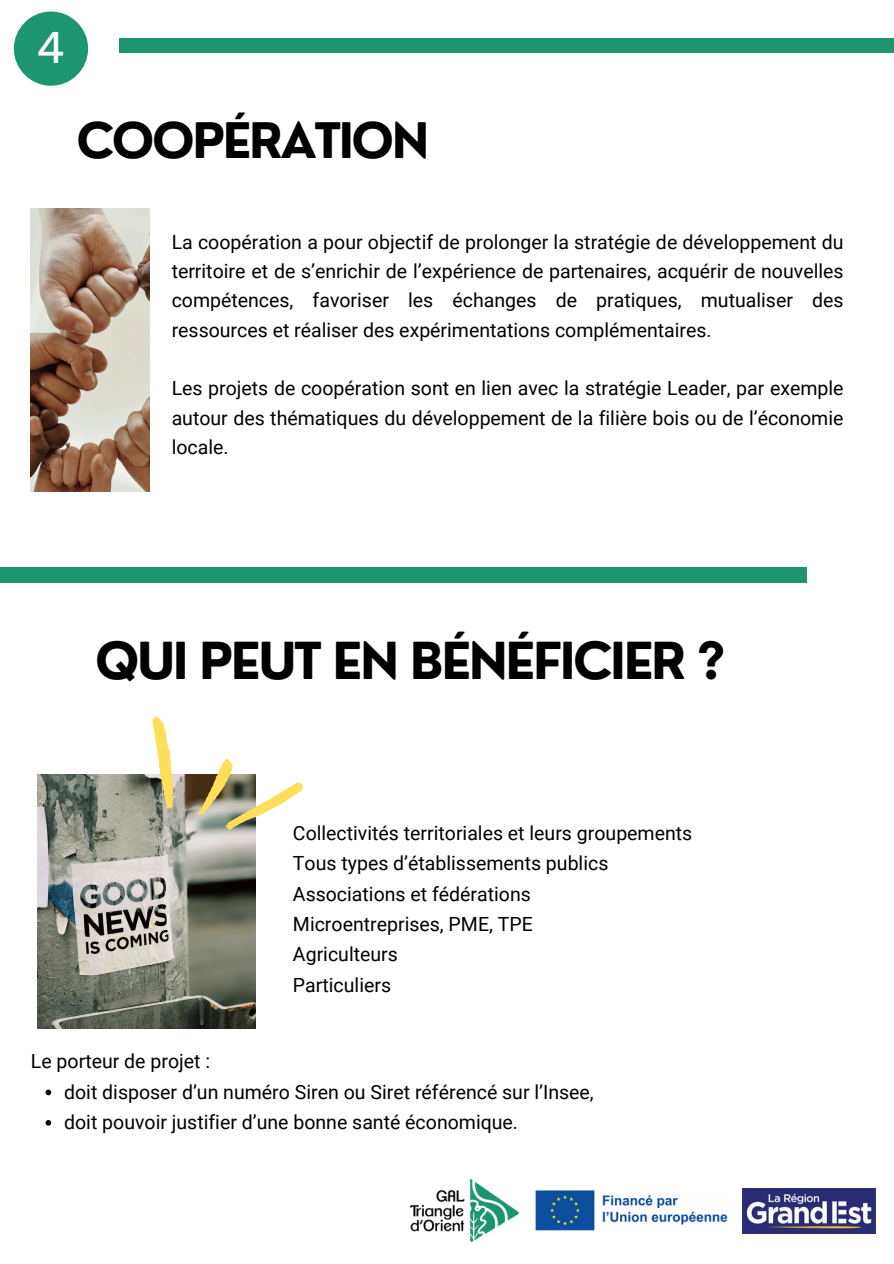
<style>
.page{position:relative;width:894px;height:1264px;background:#fff}
.page>*{position:absolute;margin:0;border:0;box-sizing:border-box;transform-origin:0 0}
.t1{font:700 49.65px "Nourd";letter-spacing:-.05em;color:#000}
.t2{font:700 47.7px "Nourd";letter-spacing:-.05em;color:#000}
.t3{font:44.4px "Rubik";color:#fff}
.t4{font:19.5px/29.2px "Roboto";color:#000;text-align:justify}
</style>
<div class="page">
<img style="left:31px;top:208px;width:118px;height:284px">
<div style="left:14px;top:12px;width:74px;height:74px;background:#1c9570;border-radius:50%"></div>
<div style="left:119px;top:39px;width:774px;height:14px;background:#1c9570"></div>
<img style="left:411px;top:1179px;width:108px;height:62px">
<img style="left:742px;top:1188px;width:133px;height:45px">
<img style="left:535px;top:1190px;width:192px;height:41px">
<div style="left:0;top:568px;width:806px;height:15px;background:#1c9570"></div>
<img style="left:37px;top:775px;width:218px;height:253px">
<svg style="left:124px;top:716px;width:179px;height:135px"></svg>
<svg style="left:46px;top:1089px;width:5px;height:6px"></svg>
<svg style="left:46px;top:1120px;width:5px;height:5px"></svg>
<p class="t3" style="left:37px;top:21px;width:29px">4</p>
<p class="t3" style="left:31px;top:35px;width:29px">4</p>
<h1 class="t2" style="left:76px;top:110px;width:354px">COOPÉRATION</h1>
<p class="t4" style="left:172px;top:227px;width:673px">La coopération a pour objectif de prolonger la stratégie de développement du territoire et de s’enrichir de l’expérience de partenaires, acquérir de nouvelles compétences, favoriser les échanges de pratiques, mutualiser des ressources et réaliser des expérimentations complémentaires.</p>
<p class="t4" style="left:172px;top:374px;width:673px">Les projets de coopération sont en lien avec la stratégie Leader, par exemple autour des thématiques du développement de la filière bois ou de l’économie locale.</p>
<p class="t1" style="left:95px;top:629px;width:632px">QUI PEUT EN BÉNÉFICIER ?</p>
<p class="t4" style="left:293px;top:818px;width:401px">Collectivités territoriales et leurs groupements</p>
<p class="t4" style="left:293px;top:849px;width:317px">Tous types d’établissements publics</p>
<p class="t4" style="left:293px;top:879px;width:239px">Associations et fédérations</p>
<p class="t4" style="left:293px;top:909px;width:241px">Microentreprises, PME, TPE</p>
<p class="t4" style="left:293px;top:940px;width:106px">Agriculteurs</p>
<p class="t4" style="left:293px;top:970px;width:100px">Particuliers</p>
<p class="t4" style="left:31px;top:1046px;width:181px">Le porteur de projet :</p>
<p class="t4" style="left:64px;top:1077px;width:531px">doit disposer d’un numéro Siren ou Siret référencé sur l’Insee,</p>
<p class="t4" style="left:64px;top:1107px;width:455px">doit pouvoir justifier d’une bonne santé économique.</p>
</div>
